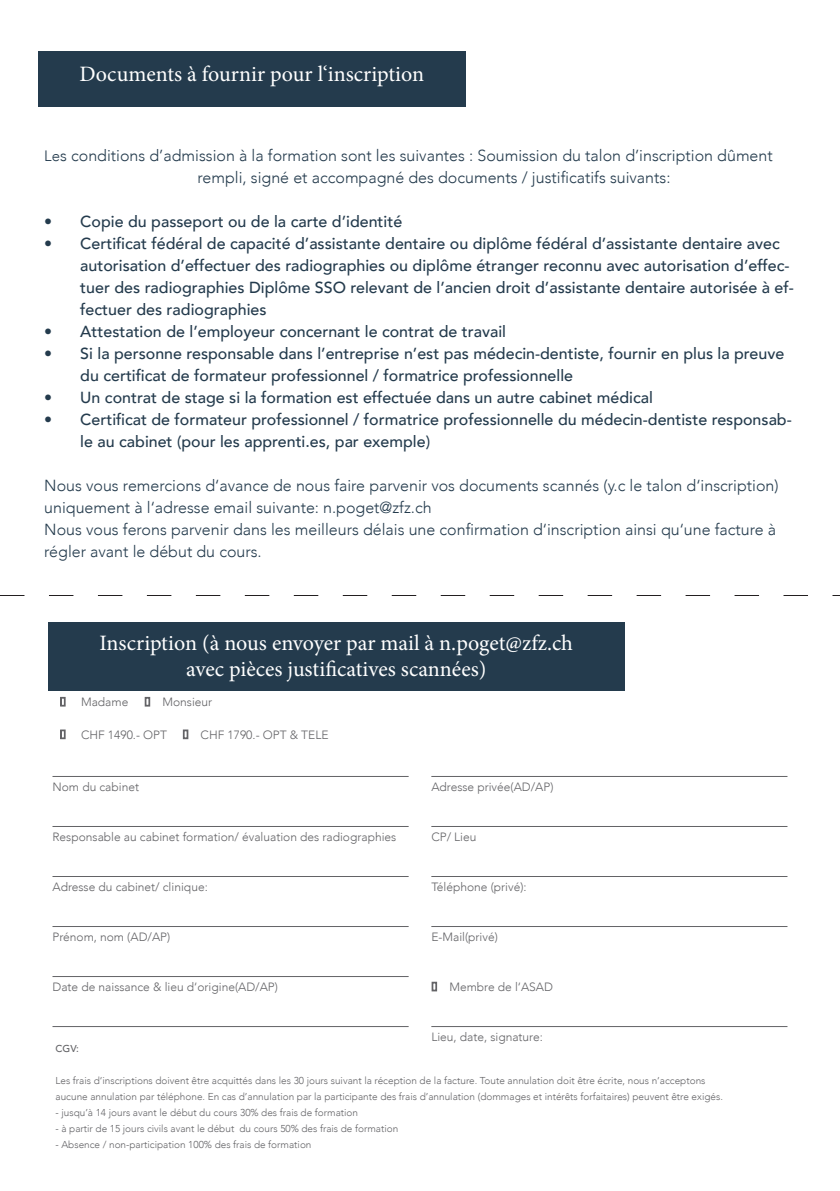
<style>
.page{position:relative;width:840px;height:1191px;background:#fff}
.page>*{position:absolute;margin:0;border:0;box-sizing:border-box;transform-origin:0 0}
.t1{font:22px "Minion Pro";color:#fff}
.t2{font:500 16px/22px "Avenir";color:#243b4d}
.Programm{font:300 16px/22px "Avenir";color:#243b4d}
.Anmeldung{font:300 12px "Avenir";color:#636366}
.Formular_klein{font:300 12px "Avenir";color:#636366}
.AGB{font:300 10px "Avenir";color:#636366}
.AGB-2{font:500 10px "Avenir";color:#636366}
.s1{font-size:15px}
</style>
<div class="page">
<hr style="left:52px;top:776px;width:356px;height:1px;background:#636366">
<hr style="left:52px;top:826px;width:356px;height:1px;background:#636366">
<hr style="left:52px;top:876px;width:356px;height:1px;background:#636366">
<hr style="left:52px;top:926px;width:356px;height:1px;background:#636366">
<hr style="left:52px;top:976px;width:356px;height:1px;background:#636366">
<hr style="left:52px;top:1026px;width:356px;height:1px;background:#636366">
<hr style="left:431px;top:776px;width:356px;height:1px;background:#636366">
<hr style="left:431px;top:826px;width:356px;height:1px;background:#636366">
<hr style="left:431px;top:876px;width:356px;height:1px;background:#636366">
<hr style="left:431px;top:926px;width:356px;height:1px;background:#636366">
<hr style="left:431px;top:1026px;width:356px;height:1px;background:#636366">
<svg style="left:0;top:595px;width:839px;height:1px"></svg>
<div style="left:48px;top:622px;width:576px;height:68px;background:#243b4d"></div>
<div style="left:38px;top:51px;width:427px;height:55px;background:#243b4d"></div>
<p class="t1" style="left:79px;top:59px;width:346px">Documents à fournir pour l‘inscription</p>
<p class="Programm" style="left:197px;top:145px;width:576px;text-indent:-153px"><span class="s1">Le</span>s conditions d’admission à la formation sont les suivantes : Soumission du talon d’inscription dûment rempli, signé et accompagné des documents / justificatifs suivants:</p>
<p class="t2" style="left:44px;top:210px;width:359px">• Copie du passeport ou de la carte d’identité</p>
<p class="t2" style="left:80px;top:232px;width:714px;text-indent:-36px">• Certificat fédéral de capacité d’assistante dentaire ou diplôme fédéral d’assistante dentaire avec autorisation d’effectuer des radiographies ou diplôme étranger reconnu avec autorisation d’effec&shy;tuer des radiographies Diplôme SSO relevant de l’ancien droit d’assistante dentaire autorisée à ef&shy;fectuer des radiographies</p>
<p class="t2" style="left:44px;top:320px;width:463px">• Attestation de l’employeur concernant le contrat de travail</p>
<p class="t2" style="left:80px;top:342px;width:705px;text-indent:-36px">• Si la personne responsable dans l’entreprise n’est pas médecin-dentiste, fournir en plus la preuve du certificat de formateur professionnel / formatrice professionnelle</p>
<p class="t2" style="left:44px;top:386px;width:610px">• Un contrat de stage si la formation est effectuée dans un autre cabinet médical</p>
<p class="t2" style="left:80px;top:408px;width:712px;text-indent:-36px">• Certificat de formateur professionnel / formatrice professionnelle du médecin-dentiste responsab&shy;le au cabinet (pour les apprenti.es, par exemple)</p>
<p class="Programm" style="left:44px;top:475px;width:735px">Nous vous remercions d‘avance de nous faire parvenir vos documents scannés (y.c le talon d‘inscription)</p>
<p class="Programm" style="left:44px;top:497px;width:388px">uniquement à l‘adresse email suivante: n.poget@zfz.ch</p>
<p class="Programm" style="left:44px;top:519px;width:733px">Nous vous ferons parvenir dans les meilleurs délais une confirmation d‘inscription ainsi qu‘une facture à régler avant le début du cours.</p>
<p class="t1" style="left:99px;top:628px;width:475px">Inscription (à nous envoyer par mail à n.poget@zfz.ch</p>
<p class="t1" style="left:186px;top:654px;width:302px">avec pièces justificatives scannées)</p>
<p class="Formular_klein" style="left:60px;top:695px;width:70px">■ Madame</p>
<p class="Formular_klein" style="left:144px;top:695px;width:69px">■ Monsieur</p>
<p class="Formular_klein" style="left:60px;top:727px;width:109px">■ CHF 1490.- OPT</p>
<p class="Formular_klein" style="left:182px;top:727px;width:147px">■ CHF 1790.- OPT &amp; TELE</p>
<p class="Anmeldung" style="left:52px;top:779px;width:88px">Nom du cabinet</p>
<p class="Anmeldung" style="left:52px;top:829px;width:345px">Responsable au cabinet formation/ évaluation des radiographies</p>
<p class="Anmeldung" style="left:52px;top:879px;width:157px">Adresse du cabinet/ clinique:</p>
<p class="Anmeldung" style="left:52px;top:929px;width:119px">Prénom, nom (AD/AP)</p>
<p class="Anmeldung" style="left:52px;top:979px;width:227px">Date de naissance &amp; lieu d‘origine(AD/AP)</p>
<p class="Anmeldung" style="left:431px;top:779px;width:124px">Adresse privée(AD/AP)</p>
<p class="Anmeldung" style="left:431px;top:829px;width:47px">CP/ Lieu</p>
<p class="Anmeldung" style="left:431px;top:879px;width:97px">Téléphone (privé):</p>
<p class="Anmeldung" style="left:431px;top:929px;width:68px">E-Mail(privé)</p>
<p class="Anmeldung" style="left:431px;top:979px;width:123px">■ Membre de l‘ASAD</p>
<p class="Anmeldung" style="left:431px;top:1029px;width:113px">Lieu, date, signature:</p>
<p class="AGB-2" style="left:55px;top:1040px;width:25px">CGV:</p>
<p class="AGB" style="left:55px;top:1075px;width:651px">Les frais d‘inscriptions doivent être acquittés dans les 30 jours suivant la réception de la facture. Toute annulation doit être écrite, nous n‘acceptons</p>
<p class="AGB" style="left:55px;top:1091px;width:668px">aucune annulation par téléphone. En cas d’annulation par la participante des frais d’annulation (dommages et intérêts forfaitaires) peuvent être exigés.</p>
<p class="AGB" style="left:55px;top:1107px;width:304px">- jusqu’à 14 jours avant le début du cours 30% des frais de formation</p>
<p class="AGB" style="left:55px;top:1123px;width:344px">- à partir de 15 jours civils avant le début du cours 50% des frais de formation</p>
<p class="AGB" style="left:55px;top:1139px;width:257px">- Absence / non-participation 100% des frais de formation</p>
</div>
